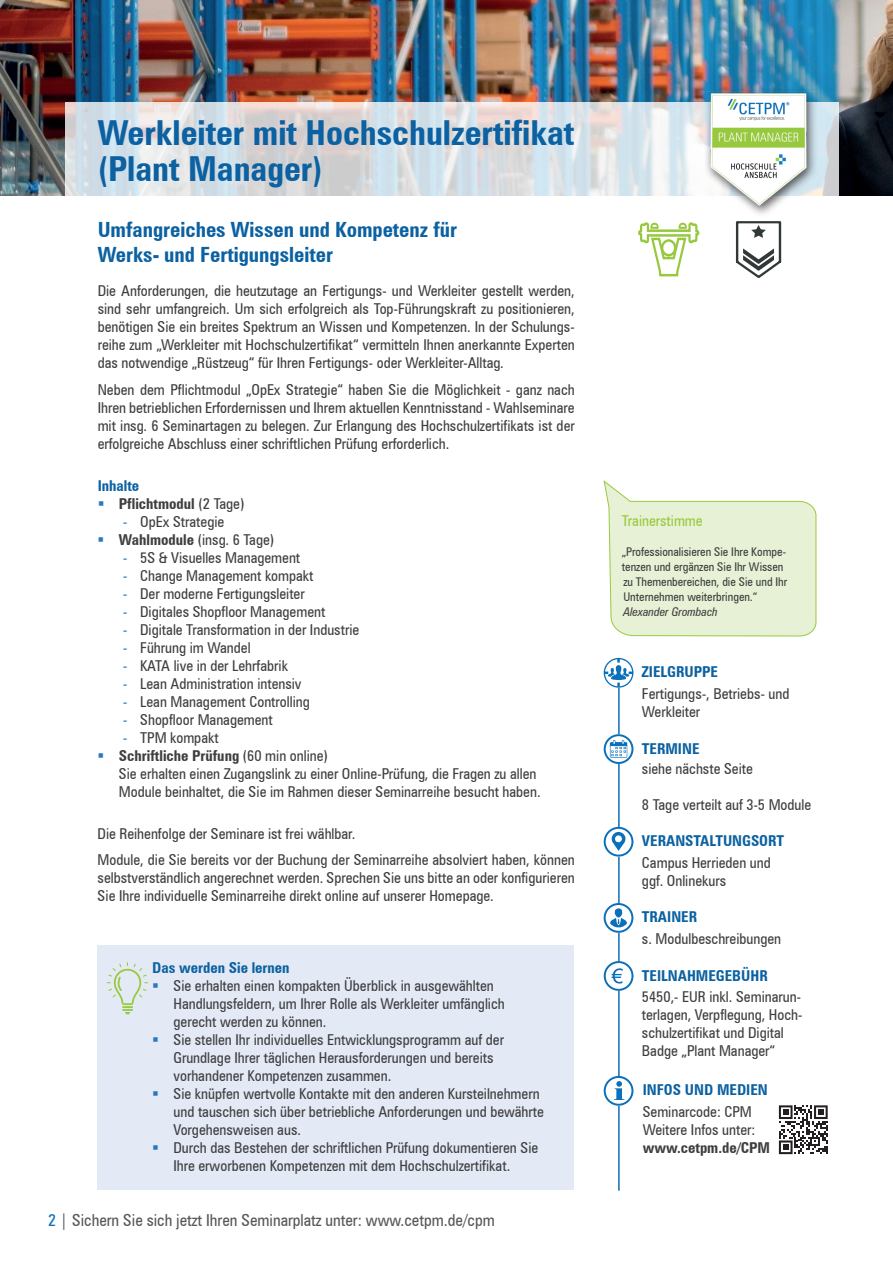
<style>
.page{position:relative;width:893px;height:1263px;background:#fff}
.page>*{position:absolute;margin:0;border:0;box-sizing:border-box;transform-origin:0 0}
.t1{font:700 condensed 34.5px/36px "Zurich BT";color:#0b61a1}
.t2{font:700 condensed 21px/25.2px "Zurich BT";color:#0b61a1}
.t3{font:condensed 16.5px "Zurich BT";color:#57585a}
.t4{font:condensed 15px/18px "Zurich BT";color:#3e3e3f}
.t5{font:700 condensed 15px "Zurich BT";color:#0b61a1}
.t6{font:700 condensed 15px/18px "Zurich BT";color:#3e3e3f}
.t7{font:condensed 15px "Zurich BT";color:#99ca3e}
.t8{font:condensed 12px/15px "Zurich BT";color:#3e3e3f}
.t9{font:italic condensed 12px "Zurich BT";color:#3e3e3f}
.s1{color:#0b61a1}
.s2{font-weight:400}
.s3{color:#2c78be}
.s4{font-weight:700}
.s5{color:#0c6fb8}
</style>
<div class="page">
<hr style="left:618px;top:672px;width:2px;height:519px;background:#0c6fb8">
<img style="left:0;top:0;width:893px;height:196px">
<svg style="left:66px;top:102px;width:773px;height:94px;background:#dadee2"></svg>
<svg style="left:604px;top:1076px;width:29px;height:30px"></svg>
<svg style="left:779px;top:1105px;width:49px;height:49px"></svg>
<div style="left:98px;top:945px;width:476px;height:244px;background:#e3e9f5"></div>
<svg style="left:604px;top:734px;width:29px;height:30px"></svg>
<svg style="left:604px;top:903px;width:29px;height:30px"></svg>
<svg style="left:604px;top:961px;width:29px;height:30px"></svg>
<svg style="left:604px;top:827px;width:29px;height:29px"></svg>
<svg style="left:604px;top:658px;width:29px;height:30px"></svg>
<div style="left:702px;top:88px;width:123px;height:130px;background:#231f20;opacity:.75"></div>
<img style="left:700px;top:91px;width:117px;height:117px">
<svg style="left:603px;top:480px;width:214px;height:156px"></svg>
<svg style="left:638px;top:222px;width:61px;height:54px"></svg>
<svg style="left:736px;top:221px;width:45px;height:57px"></svg>
<svg style="left:107px;top:962px;width:41px;height:52px"></svg>
<h1 class="t1" style="left:98px;top:115px;width:478px">Werkleiter mit Hochschulzertifikat (Plant Manager)</h1>
<h2 class="t2" style="left:98px;top:217px;width:361px">Umfangreiches Wissen und Kompetenz für<br>Werks- und Fertigungsleiter</h2>
<p class="t4" style="left:98px;top:282px;width:479px;text-align:justify">Die Anforderungen, die heutzutage an Fertigungs- und Werkleiter gestellt werden, sind sehr umfangreich. Um sich erfolgreich als Top-Führungskraft zu positionieren, benötigen Sie ein breites Spektrum an Wissen und Kompetenzen. In der Schulungs&shy;reihe zum „Werkleiter mit Hochschulzertifikat“ vermitteln Ihnen anerkannte Experten das notwendige „Rüstzeug“ für Ihren Fertigungs- oder Werkleiter-Alltag.</p>
<p class="t4" style="left:98px;top:380px;width:479px;text-align:justify">Neben dem Pflichtmodul „OpEx Strategie“ haben Sie die Möglichkeit - ganz nach Ihren betrieblichen Erfordernissen und Ihrem aktuellen Kenntnisstand - Wahlseminare mit insg. 6 Seminartagen zu belegen. Zur Erlangung des Hochschulzertifikats ist der erfolgreiche Abschluss einer schriftlichen Prüfung erforderlich.</p>
<p class="t6" style="left:119px;top:476px;width:127px;text-indent:-21px"><span class="s1">Inhalte<br></span>Pflichtmodul <span class="s2">(2 Tage)</span></p>
<p class="t4" style="left:119px;top:512px;width:157px"><span class="s3">-</span> OpEx Strategie<br><span class="s4">Wahlmodule</span> (insg. 6 Tage)</p>
<p class="t4" style="left:123px;top:548px;width:179px"><span class="s3">-</span> 5S &amp; Visuelles Management</p>
<p class="t4" style="left:123px;top:566px;width:192px"><span class="s3">-</span> Change Management kompakt</p>
<p class="t4" style="left:123px;top:584px;width:183px"><span class="s3">-</span> Der moderne Fertigungsleiter</p>
<p class="t4" style="left:123px;top:602px;width:204px"><span class="s3">-</span> Digitales Shopfloor Management</p>
<p class="t4" style="left:123px;top:620px;width:238px"><span class="s3">-</span> Digitale Transformation in der Industrie</p>
<p class="t4" style="left:123px;top:638px;width:129px"><span class="s3">-</span> Führung im Wandel</p>
<p class="t4" style="left:123px;top:656px;width:166px"><span class="s3">-</span> KATA live in der Lehrfabrik</p>
<p class="t4" style="left:123px;top:674px;width:180px"><span class="s3">-</span> Lean Administration intensiv</p>
<p class="t4" style="left:123px;top:692px;width:188px"><span class="s3">-</span> Lean Management Controlling</p>
<p class="t4" style="left:123px;top:710px;width:151px"><span class="s3">-</span> Shopfloor Management</p>
<p class="t4" style="left:119px;top:728px;width:423px"><span class="s3">-</span> TPM kompakt<br><span class="s4">Schriftliche Prüfung</span> (60 min online)<br>Sie erhalten einen Zugangslink zu einer Online-Prüfung, die Fragen zu allen Module beinhaltet, die Sie im Rahmen dieser Seminarreihe besucht haben.</p>
<p class="t4" style="left:98px;top:820px;width:479px;line-height:26.5px">Die Reihenfolge der Seminare ist frei wählbar.<br>Module, die Sie bereits vor der Buchung der Seminarreihe absolviert haben, können</p>
<p class="t4" style="left:98px;top:869px;width:479px">selbstverständlich angerechnet werden. Sprechen Sie uns bitte an oder konfigurieren<br>Sie Ihre individuelle Seminarreihe direkt online auf unserer Homepage.</p>
<p class="t5" style="left:152px;top:959px;width:139px">Das werden Sie lernen</p>
<p class="t4" style="left:173px;top:977px;width:372px">Sie erhalten einen kompakten Überblick in ausgewählten Handlungsfeldern, um Ihrer Rolle als Werkleiter umfänglich gerecht werden zu können.<br>Sie stellen Ihr individuelles Entwicklungsprogramm auf der Grundlage Ihrer täglichen Herausforderungen und bereits vorhandener Kompetenzen zusammen.<br>Sie knüpfen wertvolle Kontakte mit den anderen Kursteilnehmern und tauschen sich über betriebliche Anforderungen und bewährte Vorgehensweisen aus.<br>Durch das Bestehen der schriftlichen Prüfung dokumentieren Sie Ihre erworbenen Kompetenzen mit dem Hochschulzertifikat.</p>
<p class="t3" style="left:48px;top:1210px;width:448px"><span class="s5">2</span> | Sichern Sie sich jetzt Ihren Seminarplatz unter: www.cetpm.de/cpm</p>
<p class="t7" style="left:622px;top:512px;width:82px">Trainerstimme</p>
<p class="t8" style="left:622px;top:544px;width:167px">„Professionalisieren Sie Ihre Kompe&shy;tenzen und ergänzen Sie Ihr Wissen zu Themenbereichen, die Sie und Ihr Unternehmen weiterbringen.“</p>
<p class="t9" style="left:623px;top:605px;width:96px">Alexander Grombach</p>
<p class="t5" style="left:642px;top:663px;width:78px">ZIELGRUPPE</p>
<p class="t4" style="left:642px;top:685px;width:149px">Fertigungs-, Betriebs- und<br>Werkleiter</p>
<p class="t5" style="left:642px;top:739px;width:59px">TERMINE</p>
<p class="t4" style="left:642px;top:759px;width:112px">siehe nächste Seite</p>
<p class="t4" style="left:642px;top:795px;width:171px">8 Tage verteilt auf 3-5 Module</p>
<p class="t5" style="left:642px;top:832px;width:144px">VERANSTALTUNGSORT</p>
<p class="t4" style="left:642px;top:853px;width:130px">Campus Herrieden und ggf. Onlinekurs</p>
<p class="t5" style="left:642px;top:908px;width:57px">TRAINER</p>
<p class="t4" style="left:642px;top:929px;width:141px">s. Modulbeschreibungen</p>
<p class="t5" style="left:642px;top:966px;width:127px">TEILNAHMEGEBÜHR</p>
<p class="t4" style="left:642px;top:988px;width:162px">5450,- EUR inkl. Seminarun&shy;terlagen, Verpflegung, Hoch&shy;schulzertifikat und Digital<br>Badge „Plant Manager“</p>
<p class="t5" style="left:643px;top:1081px;width:127px">INFOS UND MEDIEN</p>
<p class="t4" style="left:643px;top:1103px;width:114px">Seminarcode: CPM<br>Weitere Infos unter:</p>
<p class="t6" style="left:643px;top:1139px;width:129px">www.cetpm.de/CPM</p>
</div>
